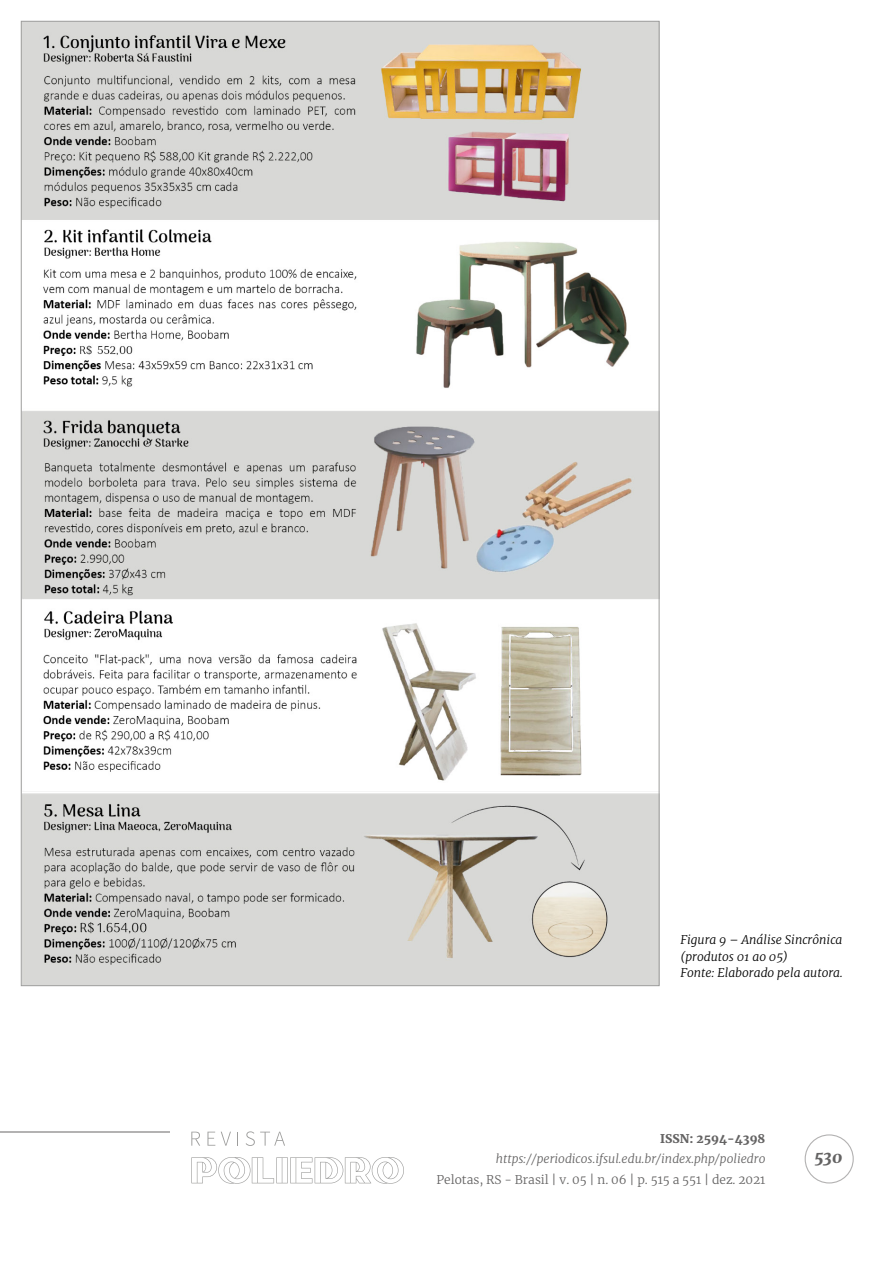
<style>
.page{position:relative;width:893px;height:1263px;background:#fff}
.page>*{position:absolute;margin:0;border:0;box-sizing:border-box;transform-origin:0 0}
.t1{font:italic 900 16.5px "Merriweather";color:#646363}
.t2{font:italic 300 12px/16.5px "Merriweather";color:#000}
.t3{font:italic 300 12px "Merriweather";color:#646363}
.t4{font:300 12px "Merriweather";color:#646363}
.t5{font:900 12px "Merriweather";color:#646363}
</style>
<div class="page">
<div style="left:805px;top:1134px;width:49px;height:49px;border:1px solid #b3b2b2;border-radius:50%"></div>
<svg style="left:191px;top:1157px;width:213px;height:27px"></svg>
<svg style="left:191px;top:1132px;width:9px;height:14px"></svg>
<svg style="left:207px;top:1132px;width:8px;height:14px"></svg>
<svg style="left:221px;top:1132px;width:10px;height:14px"></svg>
<svg style="left:237px;top:1132px;width:1px;height:14px"></svg>
<svg style="left:246px;top:1131px;width:39px;height:15px"></svg>
<hr style="left:0;top:1131px;width:170px;height:1px;background:#b3b2b2">
<img style="left:23px;top:23px;width:634px;height:961px">
<p class="t2" style="left:680px;top:931px;width:164px">Figura 9 – Análise Sincrônica (produtos 01 ao 05)<br>Fonte: Elaborado pela autora.</p>
<p class="t5" style="left:660px;top:1130px;width:107px">ISSN: 2594-4398</p>
<p class="t3" style="left:496px;top:1151px;width:271px">https://periodicos.ifsul.edu.br/index.php/poliedro</p>
<p class="t4" style="left:437px;top:1171px;width:330px">Pelotas, RS - Brasil | v. 05 | n. 06 | p. 515 a 551 | dez. 2021</p>
<h1 class="t1" style="left:814px;top:1146px;width:30px">530</h1>
</div>
